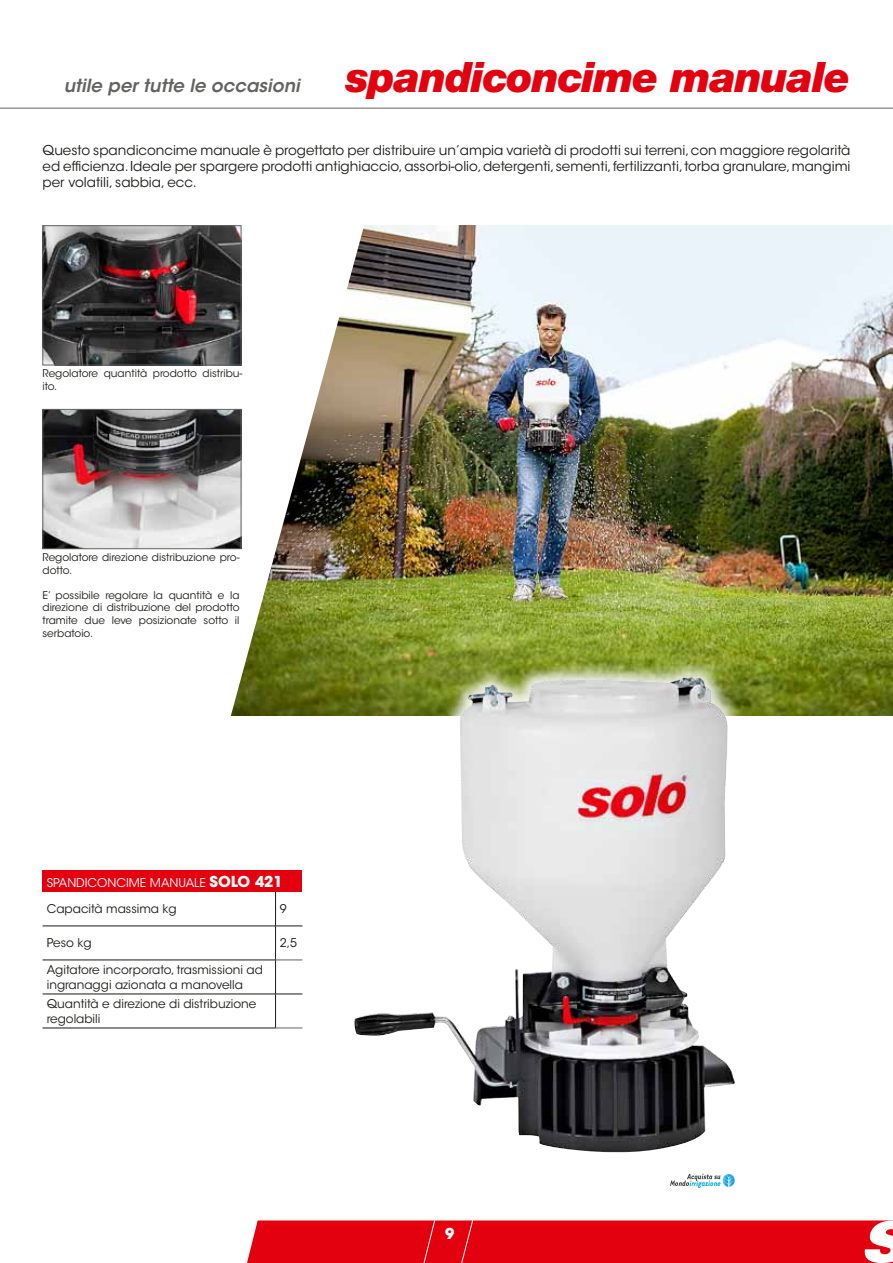
<style>
.page{position:relative;width:893px;height:1263px;background:#fff}
.page>*{position:absolute;margin:0;border:0;box-sizing:border-box;transform-origin:0 0}
.t1{font:italic 900 42px "Helvetica Neue LT Std";letter-spacing:-.03em;color:#e3000f}
.t2{font:italic 600 18px "ITC Avant Garde Std";color:#636362}
.t3{font:700 15px "ITC Avant Garde Std";color:#fff}
.t4{font:13.5px/16.2px "ITC Avant Garde Std";color:#1a1a18;text-align:justify}
.t5{font:12px/14.4px "ITC Avant Garde Std";color:#1a1a18}
.t6{font:12px "ITC Avant Garde Std";color:#fff}
.t7{font:10.5px/12.6px "ITC Avant Garde Std";color:#1a1a18}
.s1{font-weight:700;font-size:15px}
</style>
<div class="page">
<hr style="left:0;top:108px;width:893px;height:1px;background:#636362">
<div style="left:247px;top:1220px;width:646px;height:43px;background:#e3000f"></div>
<img style="left:381px;top:225px;width:512px;height:490px">
<img style="left:81px;top:225px;width:300px;height:491px">
<div style="left:337px;top:659px;width:415px;height:511px;background:#fff;opacity:.9"></div>
<img style="left:354px;top:675px;width:381px;height:479px">
<img style="left:45px;top:227px;width:194px;height:136px">
<div style="left:43px;top:225px;width:198px;height:140px;border:1px solid #636362"></div>
<img style="left:45px;top:411px;width:194px;height:136px">
<div style="left:43px;top:409px;width:198px;height:140px;border:1px solid #636362"></div>
<div style="left:43px;top:553px;width:197px;height:84px;background:#fff"></div>
<div style="left:43px;top:871px;width:259px;height:21px;background:#e3000f"></div>
<hr style="left:275px;top:892px;width:1px;height:34px;background:#1a1a18">
<hr style="left:43px;top:926px;width:233px;height:1px;background:#1a1a18">
<svg style="left:276px;top:926px;width:26px;height:1px"></svg>
<hr style="left:275px;top:926px;width:1px;height:34px;background:#1a1a18">
<hr style="left:43px;top:960px;width:233px;height:1px;background:#1a1a18">
<hr style="left:275px;top:960px;width:1px;height:34px;background:#1a1a18">
<hr style="left:43px;top:994px;width:233px;height:1px;background:#1a1a18">
<svg style="left:276px;top:994px;width:26px;height:1px"></svg>
<hr style="left:275px;top:994px;width:1px;height:34px;background:#1a1a18">
<hr style="left:43px;top:1028px;width:233px;height:1px;background:#1a1a18">
<svg style="left:276px;top:960px;width:26px;height:1px"></svg>
<svg style="left:276px;top:1028px;width:26px;height:1px"></svg>
<img style="left:671px;top:1173px;width:64px;height:14px">
<h2 class="t2" style="left:64px;top:74px;width:238px">utile per tutte le occasioni</h2>
<h1 class="t1" style="left:346px;top:51px;width:506px">spandiconcime manuale</h1>
<p class="t4" style="left:43px;top:142px;width:809px">Questo spandiconcime manuale è progettato per distribuire un’ampia varietà di prodotti sui terreni, con maggiore regolarità ed efficienza. Ideale per spargere prodotti antighiaccio, assorbi-olio, detergenti, sementi, fertilizzanti, torba granulare, mangimi per volatili, sabbia, ecc.</p>
<p class="t7" style="left:43px;top:367px;width:201px">Regolatore quantità prodotto distribu&shy;ito.</p>
<p class="t7" style="left:43px;top:551px;width:199px">Regolatore direzione distribuzione pro&shy;dotto.</p>
<p class="t7" style="left:43px;top:589px;width:199px;text-align:justify">E’ possibile regolare la quantità e la direzione di distribuzione del prodotto tramite due leve posizionate sotto il serbatoio.</p>
<p class="t6" style="left:47px;top:875px;width:238px">SPANDICONCIME MANUALE <span class="s1">SOLO 421</span></p>
<p class="t5" style="left:47px;top:902px;width:131px">Capacità massima kg</p>
<p class="t5" style="left:280px;top:902px;width:8px">9</p>
<p class="t5" style="left:47px;top:936px;width:46px">Peso kg</p>
<p class="t5" style="left:280px;top:936px;width:19px">2,5</p>
<p class="t5" style="left:47px;top:963px;width:218px">Agitatore incorporato, trasmissioni ad ingranaggi azionata a manovella</p>
<p class="t5" style="left:47px;top:997px;width:211px">Quantità e direzione di distribuzione regolabili</p>
<p class="t3" style="left:445px;top:1223px;width:11px">9</p>
</div>
